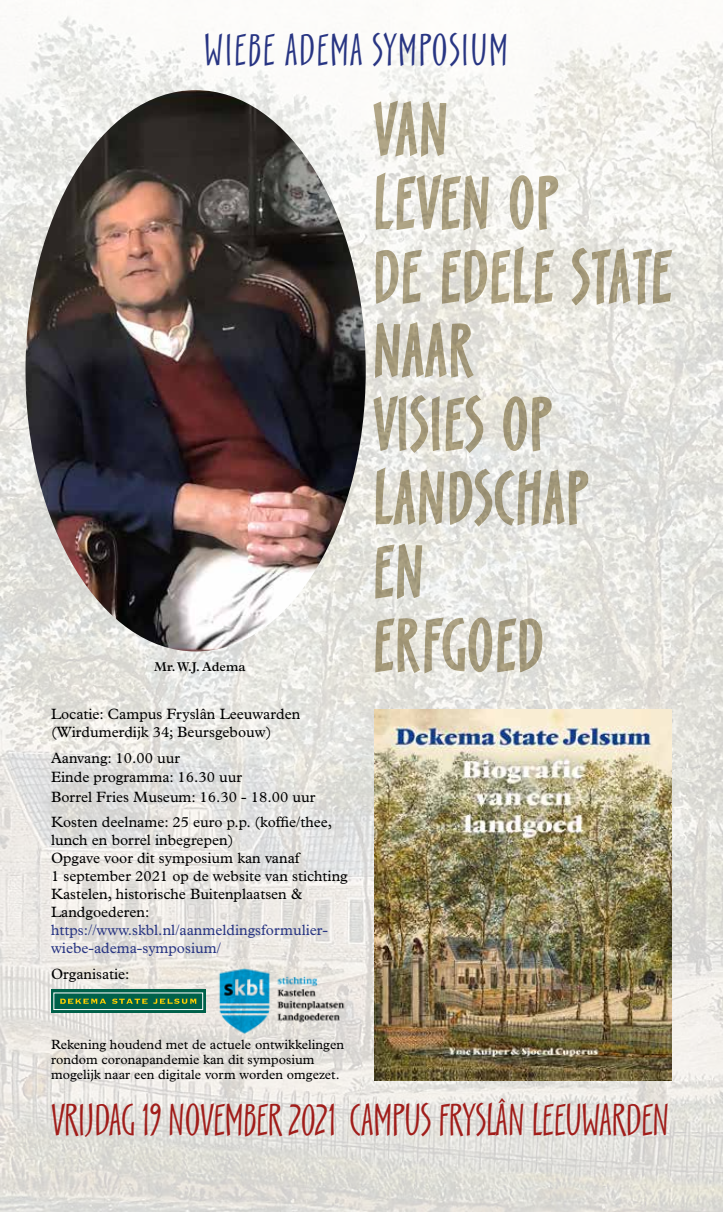
<style>
.page{position:relative;width:723px;height:1212px;background:#fff}
.page>*{position:absolute;margin:0;border:0;box-sizing:border-box;transform-origin:0 0}
.t1{font:700 84.45px/73.7px "Scamp";letter-spacing:.015em;color:#b3a88a}
.t2{font:48px "Scamp";color:#a11d1a}
.t3{font:48px "Scamp";letter-spacing:.035em;color:#283583}
.t4{font:15px/18px "Plantin";color:#000}
.t5{font:15px/18px "Plantin";color:#283583}
.t6{font:13.5px/15px "Plantin";color:#000}
.t7{font:600 12.75px "Plantin";color:#000}
</style>
<div class="page">
<img style="left:0;top:16px;width:723px;height:1196px">
<img style="left:26px;top:90px;width:340px;height:561px">
<img style="left:374px;top:709px;width:298px;height:371px">
<img style="left:212px;top:965px;width:140px;height:70px">
<div style="left:51px;top:990px;width:155px;height:23px;background:#00614a"></div>
<div style="left:54px;top:993px;width:149px;height:17px;border:1px solid #fff"></div>
<svg style="left:60px;top:998px;width:136px;height:6px"></svg>
<h2 class="t3" style="left:204px;top:27px;width:305px">WIEBE ADEMA SYMPOSIUM</h2>
<p class="t7" style="left:154px;top:659px;width:93px">Mr. W.J. Adema</p>
<p class="t4" style="left:51px;top:705px;width:251px">Locatie: Campus Fryslân Leeuwarden (Wirdumerdijk 34; Beursgebouw)</p>
<p class="t4" style="left:51px;top:748px;width:266px;line-height:19.5px">Aanvang: 10.00 uur<br>Einde programma: 16.30 uur<br>Borrel Fries Museum: 16.30 - 18.00 uur</p>
<p class="t4" style="left:51px;top:813px;width:298px">Kosten deelname: 25 euro p.p. (koffie/thee, lunch en borrel inbegrepen)<br>Opgave voor dit symposium kan vanaf<br>1 september 2021 op de website van stichting Kastelen, historische Buitenplaatsen &amp; Landgoederen:</p>
<p class="t5" style="left:51px;top:921px;width:278px">https://www.skbl.nl/aanmeldingsformulier&shy;wiebe-adema-symposium/</p>
<p class="t4" style="left:51px;top:964px;width:80px">Organisatie:</p>
<h1 class="t1" style="left:373px;top:92px;width:300px">VAN<br>LEVEN OP<br>DE EDELE STATE<br>NAAR<br>VISIES OP<br>LANDSCHAP<br>EN<br>ERFGOED</h1>
<p class="t6" style="left:51px;top:1037px;width:295px">Rekening houdend met de actuele ontwikkelingen rondom coronapandemie kan dit symposium mogelijk naar een digitale vorm worden omgezet.</p>
<h2 class="t2" style="left:51px;top:1097px;width:619px">VRIJDAG 19 NOVEMBER 2021 CAMPUS FRYSLÂN LEEUWARDEN</h2>
</div>
